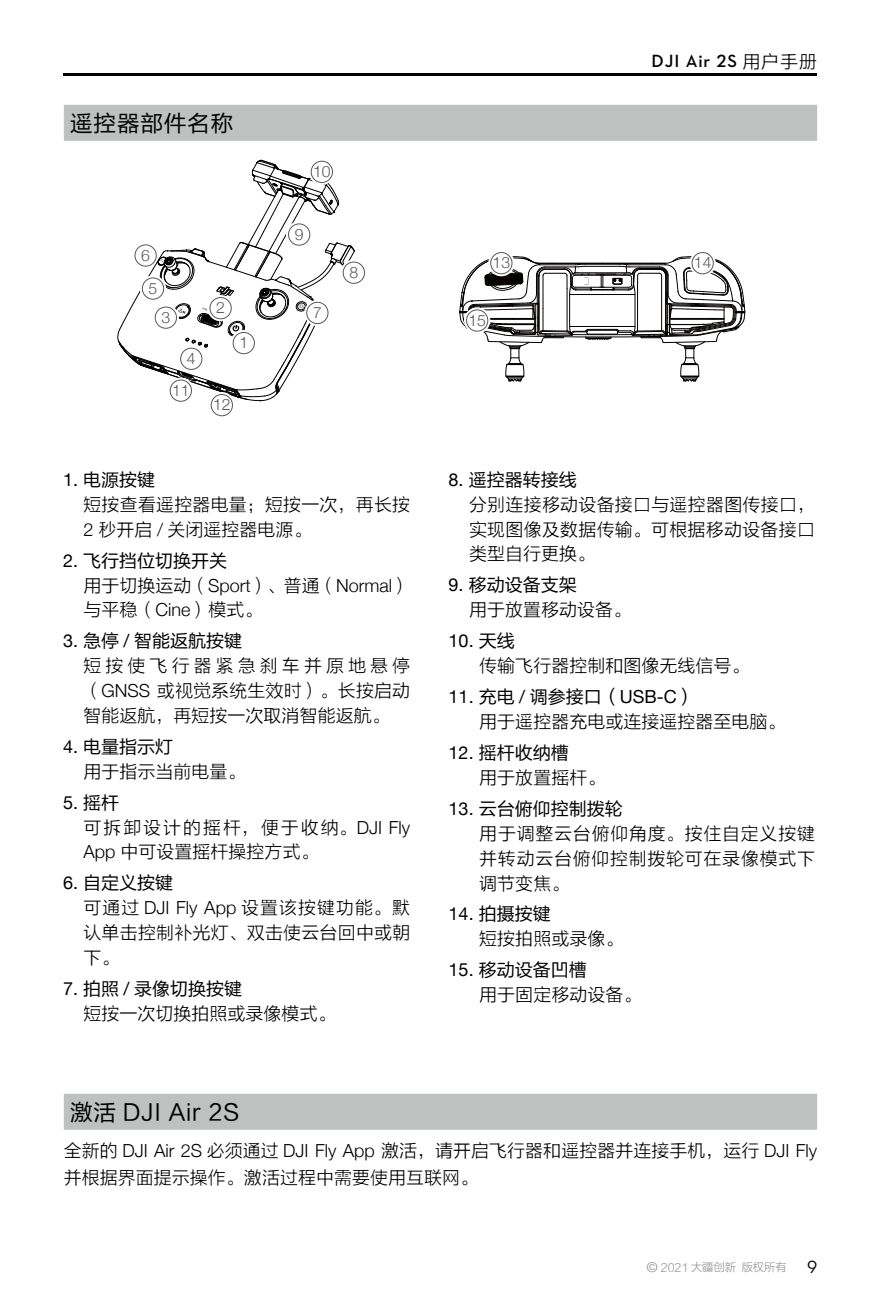
<style>
.page{position:relative;width:881px;height:1308px;background:#fff}
.page>*{position:absolute;margin:0;border:0;box-sizing:border-box;transform-origin:0 0}
.t1{font:22.5px "FZLTHJW GB1 0";letter-spacing:.04em;color:#000}
.t2{font:18px/24.8px "FZLTXHK";color:#000;text-align:justify}
.t3{font:18px "FZLTHK GBK1 0";color:#000}
.t4{font:18px/24.8px "FZLTXHK";letter-spacing:.105em;color:#000}
.t5{font:18px "Helvetica Neue";color:#000}
.t6{font:600 18px "Dji";letter-spacing:.05em;color:#000}
.t7{font:300 15.75px "Helvetica Neue";color:#595757}
.t8{font:11.25px "FZLTXHJW GB1 0";color:#898989}
.s1{font-family:"Helvetica Neue"}
.s2{font-family:"Helvetica Neue";font-weight:300}
.s3{font-family:"FZLTHK GBK1 0"}
.s4{font-family:"FZLTXHK";font-weight:400}
.s5{font-family:"Helvetica";font-weight:300;font-size:13.5px}
.s6{font-family:"Dji";font-size:18px;color:#000}
</style>
<div class="page">
<hr style="left:64px;top:74px;width:752px;height:2px;background:#000">
<div style="left:64px;top:105px;width:752px;height:36px;background:#bfc0c0"></div>
<div style="left:64px;top:1093px;width:752px;height:36px;background:#bfc0c0"></div>
<svg style="left:117px;top:160px;width:238px;height:241px"></svg>
<svg style="left:459px;top:256px;width:286px;height:125px"></svg>
<div style="left:230px;top:330px;width:27px;height:26px;background:#fff;border-radius:50%"></div>
<div style="left:232px;top:332px;width:23px;height:22px;border:1px solid #595757;border-radius:50%"></div>
<svg style="left:207px;top:295px;width:27px;height:26px"></svg>
<div style="left:209px;top:297px;width:22px;height:22px;border:1px solid #595757;border-radius:50%"></div>
<div style="left:153px;top:304px;width:26px;height:27px;background:#fff;border-radius:50%"></div>
<div style="left:155px;top:306px;width:22px;height:23px;border:1px solid #595757;border-radius:50%"></div>
<div style="left:140px;top:275px;width:26px;height:27px;background:#fff;border-radius:50%"></div>
<div style="left:142px;top:277px;width:22px;height:22px;border:1px solid #595757;border-radius:50%"></div>
<svg style="left:304px;top:300px;width:26px;height:26px"></svg>
<div style="left:306px;top:302px;width:22px;height:22px;border:1px solid #595757;border-radius:50%"></div>
<div style="left:340px;top:259px;width:27px;height:27px;background:#fff;border-radius:50%"></div>
<div style="left:342px;top:262px;width:23px;height:22px;border:1px solid #595757;border-radius:50%"></div>
<svg style="left:308px;top:159px;width:27px;height:26px"></svg>
<div style="left:311px;top:161px;width:22px;height:22px;border:1px solid #595757;border-radius:50%"></div>
<svg style="left:286px;top:221px;width:26px;height:27px"></svg>
<div style="left:288px;top:223px;width:22px;height:22px;border:1px solid #595757;border-radius:50%"></div>
<svg style="left:168px;top:377px;width:26px;height:27px"></svg>
<div style="left:170px;top:379px;width:22px;height:23px;border:1px solid #595757;border-radius:50%"></div>
<svg style="left:209px;top:392px;width:26px;height:26px"></svg>
<div style="left:211px;top:394px;width:22px;height:22px;border:1px solid #595757;border-radius:50%"></div>
<svg style="left:488px;top:250px;width:26px;height:26px"></svg>
<div style="left:490px;top:252px;width:22px;height:22px;border:1px solid #595757;border-radius:50%"></div>
<svg style="left:464px;top:307px;width:26px;height:27px"></svg>
<div style="left:466px;top:309px;width:22px;height:22px;border:1px solid #595757;border-radius:50%"></div>
<svg style="left:689px;top:250px;width:26px;height:26px"></svg>
<div style="left:691px;top:252px;width:22px;height:22px;border:1px solid #595757;border-radius:50%"></div>
<p class="t1" style="left:70px;top:111px;width:164px">遥控器部件名称</p>
<p class="t7" style="left:141px;top:242px;width:10px">6</p>
<p class="t7" style="left:148px;top:275px;width:10px">5</p>
<p class="t7" style="left:161px;top:304px;width:10px">3</p>
<p class="t7" style="left:187px;top:345px;width:10px">4</p>
<p class="t7" style="left:172px;top:377px;width:19px">11</p>
<p class="t7" style="left:216px;top:295px;width:10px">2</p>
<p class="t7" style="left:239px;top:330px;width:10px">1</p>
<p class="t7" style="left:213px;top:392px;width:19px">12</p>
<p class="t7" style="left:313px;top:159px;width:19px">10</p>
<p class="t7" style="left:295px;top:221px;width:10px">9</p>
<p class="t7" style="left:313px;top:300px;width:10px">7</p>
<p class="t7" style="left:349px;top:259px;width:10px">8</p>
<p class="t3" style="left:63px;top:470px;width:94px"><span class="s1">1.</span> 电源按键</p>
<p class="t2" style="left:83px;top:492px;width:328px">短按查看遥控器电量；短按一次，再长按<br><span class="s2">2</span> 秒开启 <span class="s2">/</span> 关闭遥控器电源。</p>
<p class="t3" style="left:63px;top:550px;width:166px"><span class="s1">2.</span> 飞行挡位切换开关</p>
<p class="t2" style="left:83px;top:573px;width:328px">用于切换运动（<span class="s2">Sport</span>）、普通（<span class="s2">Normal</span>）与平稳（<span class="s2">Cine</span>）模式。</p>
<p class="t3" style="left:63px;top:631px;width:181px"><span class="s1">3.</span> 急停 <span class="s1">/</span> 智能返航按键</p>
<p class="t2" style="left:83px;top:654px;width:328px">短按使飞行器紧急刹车并原地悬停（<span class="s2">GNSS</span> 或视觉系统生效时）。长按启动智能返航，再短按一次取消智能返航。</p>
<p class="t3" style="left:63px;top:736px;width:112px"><span class="s1">4.</span> 电量指示灯</p>
<p class="t2" style="left:83px;top:759px;width:164px">用于指示当前电量。</p>
<p class="t5" style="left:63px;top:789px;width:58px">5. <span class="s3">摇杆</span></p>
<p class="t4" style="left:83px;top:815px;width:328px">可拆卸设计的摇杆，便于收纳。<span class="s2">DJI Fly<br>App</span> 中可设置摇杆操控方式。</p>
<p class="t3" style="left:63px;top:873px;width:112px"><span class="s1">6.</span> 自定义按键</p>
<p class="t2" style="left:83px;top:896px;width:328px">可通过 <span class="s2">DJI Fly App</span> 设置该按键功能。默认单击控制补光灯、双击使云台回中或朝下。</p>
<p class="t3" style="left:63px;top:978px;width:181px"><span class="s1">7.</span> 拍照 <span class="s1">/</span> 录像切换按键</p>
<p class="t2" style="left:83px;top:1001px;width:254px">短按一次切换拍照或录像模式。</p>
<p class="t7" style="left:492px;top:250px;width:19px">13</p>
<p class="t7" style="left:468px;top:307px;width:19px">15</p>
<p class="t6" style="left:651px;top:52px;width:167px">DJI Air 2S <span class="s4">用户手册</span></p>
<p class="t7" style="left:693px;top:250px;width:19px">14</p>
<p class="t3" style="left:448px;top:470px;width:130px"><span class="s1">8.</span> 遥控器转接线</p>
<p class="t2" style="left:469px;top:492px;width:347px">分别连接移动设备接口与遥控器图传接口，实现图像及数据传输。可根据移动设备接口类型自行更换。</p>
<p class="t3" style="left:448px;top:575px;width:130px"><span class="s1">9.</span> 移动设备支架</p>
<p class="t2" style="left:469px;top:598px;width:163px">用于放置移动设备。</p>
<p class="t5" style="left:448px;top:628px;width:68px">10. <span class="s3">天线</span></p>
<p class="t2" style="left:479px;top:654px;width:271px">传输飞行器控制和图像无线信号。</p>
<p class="t5" style="left:448px;top:684px;width:248px">11. <span class="s3">充电</span> / <span class="s3">调参接口（</span>USB-C<span class="s3">）</span></p>
<p class="t2" style="left:479px;top:710px;width:307px">用于遥控器充电或连接遥控器至电脑。</p>
<p class="t3" style="left:448px;top:743px;width:122px"><span class="s1">12.</span> 摇杆收纳槽</p>
<p class="t2" style="left:479px;top:765px;width:127px">用于放置摇杆。</p>
<p class="t3" style="left:448px;top:799px;width:176px"><span class="s1">13.</span> 云台俯仰控制拨轮</p>
<p class="t2" style="left:479px;top:821px;width:337px">用于调整云台俯仰角度。按住自定义按键并转动云台俯仰控制拨轮可在录像模式下调节变焦。</p>
<p class="t3" style="left:448px;top:904px;width:104px"><span class="s1">14.</span> 拍摄按键</p>
<p class="t2" style="left:479px;top:927px;width:145px">短按拍照或录像。</p>
<p class="t3" style="left:448px;top:960px;width:140px"><span class="s1">15.</span> 移动设备凹槽</p>
<p class="t2" style="left:479px;top:983px;width:163px">用于固定移动设备。</p>
<p class="t1" style="left:70px;top:1099px;width:171px">激活 DJI Air 2S</p>
<p class="t2" style="left:64px;top:1137px;width:754px;line-height:27px">全新的 <span class="s2">DJI Air 2S</span> 必须通过 <span class="s2">DJI Fly App</span> 激活，请开启飞行器和遥控器并连接手机，运行 <span class="s2">DJI Fly</span>并根据界面提示操作。激活过程中需要使用互联网。</p>
<p class="t8" style="left:646px;top:1261px;width:172px"><span class="s5">©</span> 2021 大疆创新 版权所有 <span class="s6">9</span></p>
</div>
